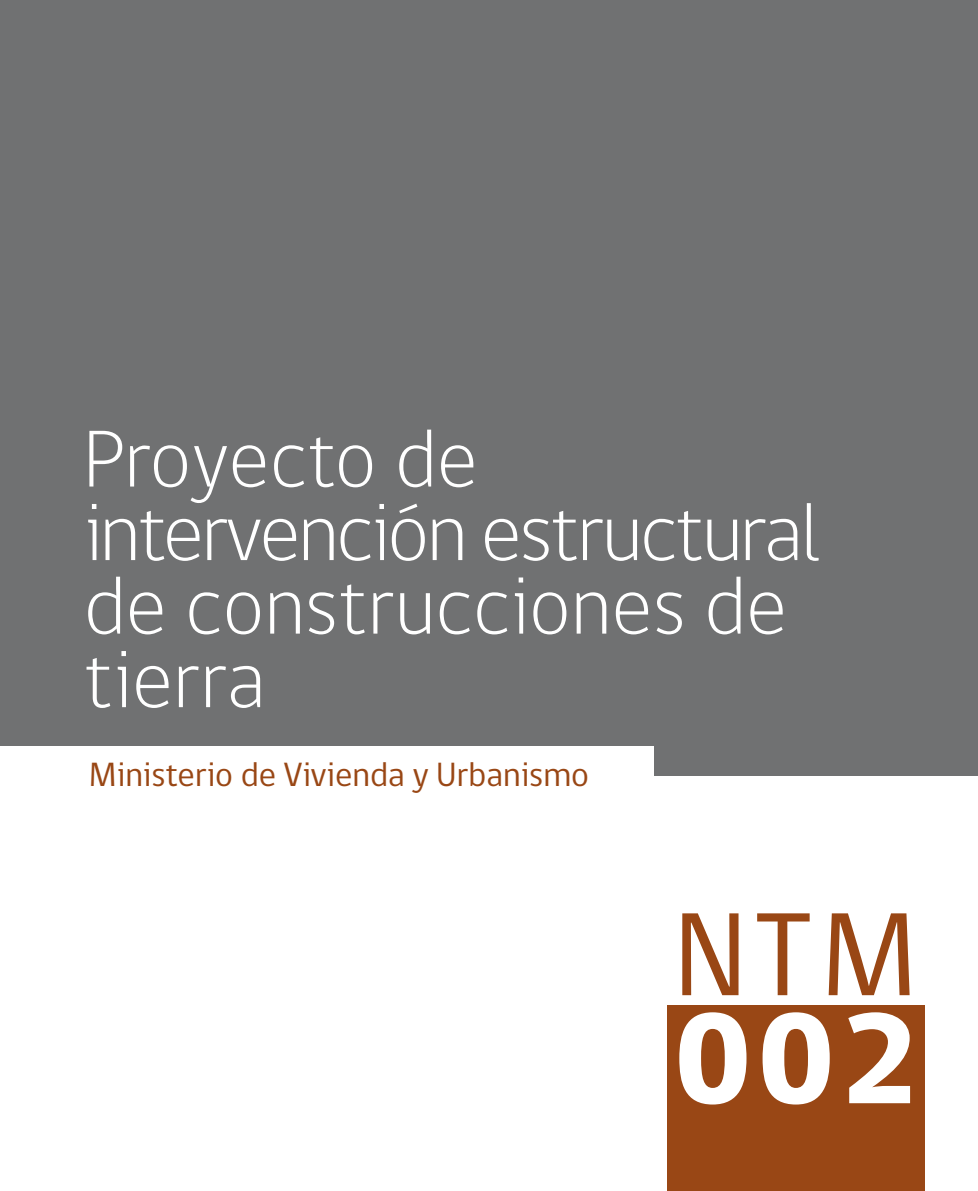
<style>
.page{position:relative;width:978px;height:1191px;background:#fff}
.page>*{position:absolute;margin:0;border:0;box-sizing:border-box;transform-origin:0 0}
.t1{font:800 131.7px "gob CL";color:#fff}
.t2{font:121.2px "gob CL";color:#994715}
.t3{font:300 82.5px/73.5px "gob CL";color:#fff}
.t4{font:34.5px "gob CL";color:#994715}
</style>
<div class="page">
<div style="left:667px;top:1005px;width:258px;height:186px;background:#994715"></div>
<div style="left:0;top:0;width:978px;height:775px;background:#707172"></div>
<div style="left:0;top:746px;width:653px;height:55px;background:#fff"></div>
<p class="t3" style="left:84px;top:424px;width:739px">Proyecto de intervención estructural de construcciones de tierra</p>
<p class="t4" style="left:89px;top:750px;width:502px">Ministerio de Vivienda y Urbanismo</p>
<h2 class="t2" style="left:674px;top:872px;width:246px">NTM</h2>
<h1 class="t1" style="left:674px;top:969px;width:246px">002</h1>
</div>
